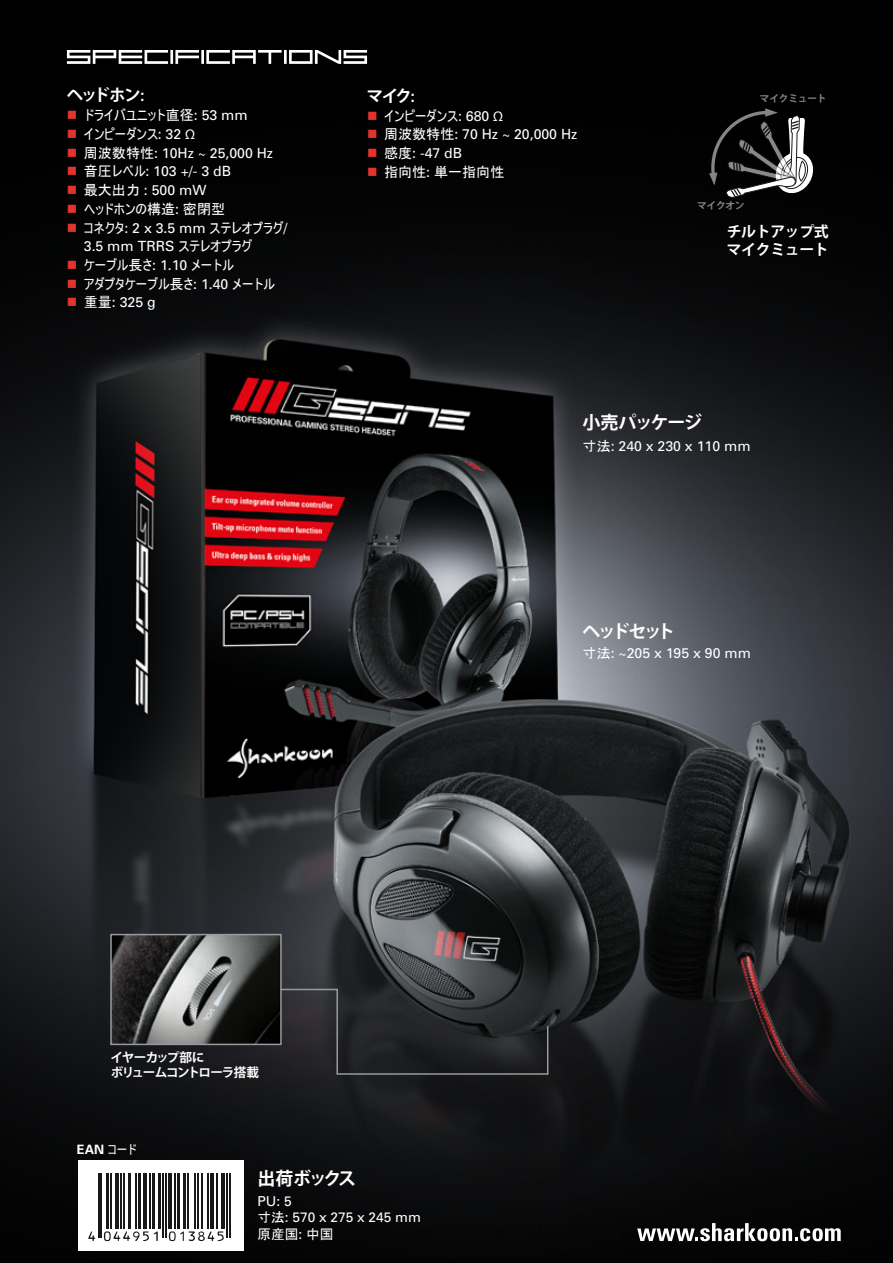
<style>
.page{position:relative;width:893px;height:1263px;background:#fff}
.page>*{position:absolute;margin:0;border:0;box-sizing:border-box;transform-origin:0 0}
.t1{font:700 18px "Koz Go Pro";letter-spacing:-.1em;color:#fff}
.t2{font:700 18px "Koz Go Pro";letter-spacing:-.065em;color:#fff}
.t3{font:700 16.5px "Koz Go Pro";letter-spacing:-.105em;color:#fff}
.t4{font:700 14.85px/17.9px "Koz Go Pro";letter-spacing:-.025em;color:#fff}
.t5{font:14.1px "Univers";color:#fff}
.t6{font:14.1px "MS UI Gothic";color:#fff}
.t7{font:13.65px/16.5px "Univers";color:#fff}
.t8{font:13.65px "MS UI Gothic";color:#fff}
.t9{font:700 12.9px "Univers";color:#fff}
.t10{font:700 12.6px/14.4px "Koz Go Pro";letter-spacing:-.1em;color:#fff}
.t11{font:700 9.75px "Koz Go Pro";letter-spacing:-.025em;color:#858688}
.s1{font-family:"Univers"}
.s2{color:#e2342d}
.s3{font-family:"Myriad Pro"}
.s4{font-family:"MS UI Gothic"}
.s5{font-family:"MS UI Gothic";font-weight:400}
</style>
<div class="page">
<img style="left:0;top:0;width:893px;height:1263px">
<img style="left:113px;top:937px;width:166px;height:105px">
<svg style="left:67px;top:50px;width:300px;height:14px"></svg>
<svg style="left:709px;top:108px;width:107px;height:90px;background:#3a393a"></svg>
<svg style="left:279px;top:988px;width:270px;height:87px;background:#28292b"></svg>
<div style="left:110px;top:934px;width:172px;height:111px;border:2px solid #999a9c"></div>
<div style="left:78px;top:1160px;width:165px;height:90px;background:#fff"></div>
<hr style="left:98px;top:1173px;width:1px;height:65px;background:#1a171b">
<hr style="left:101px;top:1173px;width:1px;height:65px;background:#1a171b">
<hr style="left:107px;top:1173px;width:2px;height:56px;background:#1a171b">
<hr style="left:110px;top:1173px;width:2px;height:56px;background:#1a171b">
<hr style="left:115px;top:1173px;width:4px;height:56px;background:#1a171b">
<hr style="left:120px;top:1173px;width:2px;height:56px;background:#1a171b">
<hr style="left:123px;top:1173px;width:1px;height:56px;background:#1a171b">
<hr style="left:129px;top:1173px;width:2px;height:56px;background:#1a171b">
<hr style="left:135px;top:1173px;width:2px;height:56px;background:#1a171b">
<hr style="left:138px;top:1173px;width:3px;height:56px;background:#1a171b">
<hr style="left:143px;top:1173px;width:4px;height:56px;background:#1a171b">
<hr style="left:149px;top:1173px;width:1px;height:56px;background:#1a171b">
<hr style="left:152px;top:1173px;width:3px;height:56px;background:#1a171b">
<hr style="left:158px;top:1173px;width:3px;height:56px;background:#1a171b">
<hr style="left:162px;top:1173px;width:1px;height:65px;background:#1a171b">
<hr style="left:165px;top:1173px;width:1px;height:65px;background:#1a171b">
<hr style="left:168px;top:1173px;width:3px;height:56px;background:#1a171b">
<hr style="left:175px;top:1173px;width:1px;height:56px;background:#1a171b">
<hr style="left:177px;top:1173px;width:3px;height:56px;background:#1a171b">
<hr style="left:183px;top:1173px;width:3px;height:56px;background:#1a171b">
<hr style="left:188px;top:1173px;width:1px;height:56px;background:#1a171b">
<hr style="left:194px;top:1173px;width:1px;height:56px;background:#1a171b">
<hr style="left:197px;top:1173px;width:1px;height:56px;background:#1a171b">
<hr style="left:201px;top:1173px;width:2px;height:56px;background:#1a171b">
<hr style="left:207px;top:1173px;width:1px;height:56px;background:#1a171b">
<hr style="left:210px;top:1173px;width:4px;height:56px;background:#1a171b">
<hr style="left:217px;top:1173px;width:1px;height:56px;background:#1a171b">
<hr style="left:221px;top:1173px;width:4px;height:56px;background:#1a171b">
<hr style="left:226px;top:1173px;width:2px;height:65px;background:#1a171b">
<hr style="left:229px;top:1173px;width:1px;height:65px;background:#1a171b">
<svg style="left:88px;top:1231px;width:7px;height:10px"></svg>
<svg style="left:104px;top:1231px;width:54px;height:10px"></svg>
<svg style="left:169px;top:1231px;width:55px;height:10px"></svg>
<svg style="left:637px;top:1223px;width:204px;height:18px"></svg>
<p class="t3" style="left:67px;top:85px;width:79px">ヘッドホン<span class="s1">:</span></p>
<p class="t6" style="left:67px;top:108px;width:182px"><span class="s2">■</span> ドライバユニット直径<span class="s1">: 53 mm</span></p>
<p class="t6" style="left:67px;top:127px;width:130px"><span class="s2">■</span> インピーダンス<span class="s1">: 32</span> <span class="s3">Ω</span></p>
<p class="t5" style="left:67px;top:144px;width:208px"><span class="s2">■</span> <span class="s4">周波数特性</span>: 10Hz ~ 25,000 Hz</p>
<p class="t5" style="left:67px;top:163px;width:166px"><span class="s2">■</span> <span class="s4">音圧レベル</span>: 103 +/- 3 dB</p>
<p class="t5" style="left:67px;top:182px;width:141px"><span class="s2">■</span> <span class="s4">最大出力</span> : 500 mW</p>
<p class="t6" style="left:67px;top:202px;width:160px"><span class="s2">■</span> ヘッドホンの構造<span class="s1">:</span> 密閉型</p>
<p class="t6" style="left:67px;top:220px;width:222px"><span class="s2">■</span> コネクタ<span class="s1">: 2 x 3.5 mm</span> ステレオプラグ<span class="s1">/</span></p>
<p class="t5" style="left:84px;top:238px;width:170px">3.5 mm TRRS <span class="s4">ステレオプラグ</span></p>
<p class="t6" style="left:67px;top:258px;width:168px"><span class="s2">■</span> ケーブル長さ<span class="s1">: 1.10</span> メートル</p>
<p class="t6" style="left:67px;top:277px;width:209px"><span class="s2">■</span> アダプタケーブル長さ<span class="s1">: 1.40</span> メートル</p>
<p class="t5" style="left:67px;top:294px;width:90px"><span class="s2">■</span> <span class="s4">重量</span>: 325 g</p>
<p class="t3" style="left:367px;top:85px;width:50px">マイク<span class="s1">:</span></p>
<p class="t6" style="left:367px;top:108px;width:137px"><span class="s2">■</span> インピーダンス<span class="s1">: 680</span> <span class="s3">Ω</span></p>
<p class="t5" style="left:367px;top:126px;width:212px"><span class="s2">■</span> <span class="s4">周波数特性</span>: 70 Hz ~ 20,000 Hz</p>
<p class="t5" style="left:367px;top:145px;width:97px"><span class="s2">■</span> <span class="s4">感度</span>: -47 dB</p>
<p class="t6" style="left:367px;top:165px;width:139px"><span class="s2">■</span> 指向性<span class="s1">:</span> 単一指向性</p>
<p class="t11" style="left:760px;top:92px;width:68px">マイクミュート</p>
<p class="t11" style="left:697px;top:199px;width:49px">マイクオン</p>
<p class="t4" style="left:727px;top:223px;width:104px">チルトアップ式マイクミュート</p>
<p class="t2" style="left:583px;top:411px;width:121px">小売パッケージ</p>
<p class="t5" style="left:583px;top:438px;width:169px"><span class="s4">寸法</span>: 240 x 230 x 110 mm</p>
<p class="t1" style="left:582px;top:620px;width:94px">ヘッドセット</p>
<p class="t5" style="left:583px;top:645px;width:170px"><span class="s4">寸法</span>: ~205 x 195 x 90 mm</p>
<p class="t10" style="left:111px;top:1051px;width:150px">イヤーカップ部に<br>ボリュームコントローラ搭載</p>
<p class="t9" style="left:77px;top:1142px;width:61px">EAN <span class="s5">コード</span></p>
<p class="t1" style="left:258px;top:1167px;width:100px">出荷ボックス</p>
<p class="t7" style="left:258px;top:1193px;width:165px">PU: 5<br><span class="s4">寸法</span>: 570 x 275 x 245 mm</p>
<p class="t8" style="left:258px;top:1227px;width:78px">原産国<span class="s1">:</span> 中国</p>
</div>
